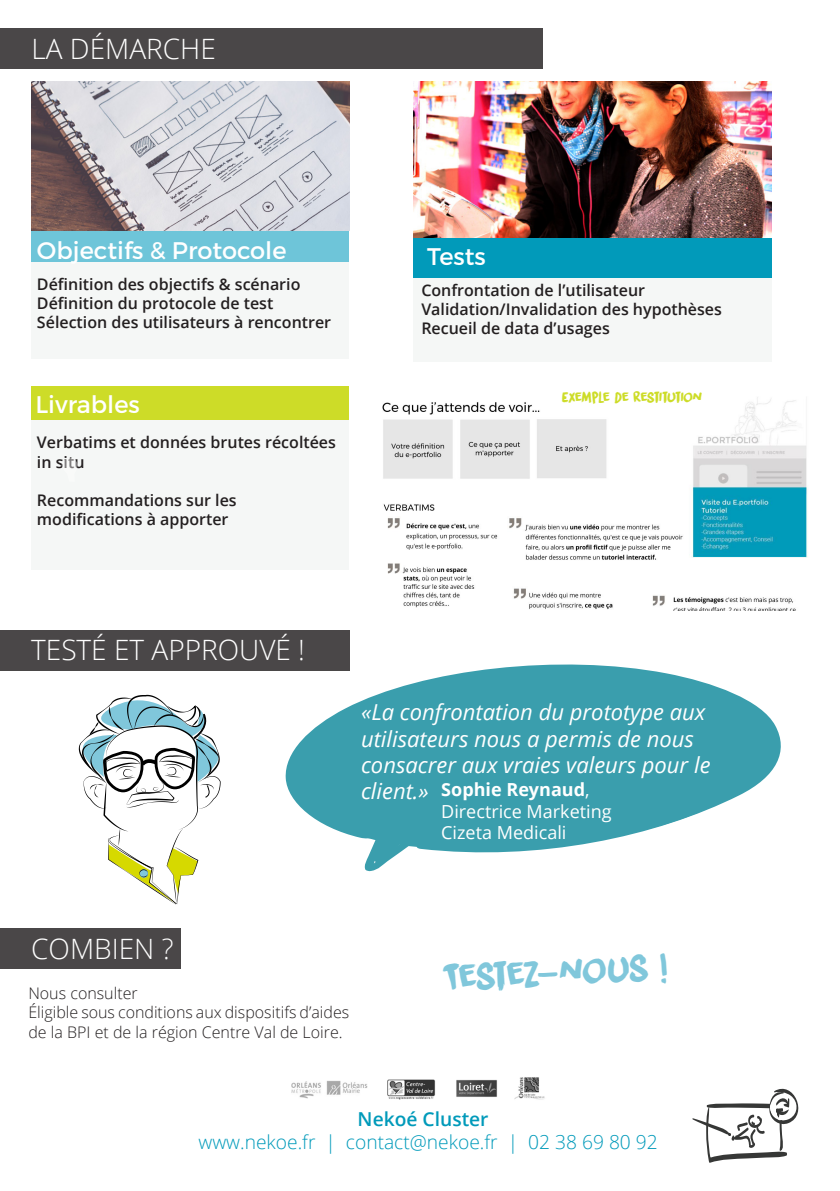
<style>
.page{position:relative;width:840px;height:1191px;background:#fff}
.page>*{position:absolute;margin:0;border:0;box-sizing:border-box;transform-origin:0 0}
.t1{font:36px "DK Liquid Embrace";color:#80c7db}
.t2{font:300 28px "Open Sans";color:#fff}
.t3{font:24px "Montserrat";color:#fff}
.t4{font:italic 22px/26.4px "Open Sans";color:#fff}
.t5{font:300 19.2px "Open Sans";color:#019aba}
.t6{font:600 19.2px "Open Sans";color:#019aba}
.t7{font:18px "Open Sans";color:#fff}
.t8{font:700 18px "Open Sans";color:#fff}
.t9{font:600 16px/19.2px "Open Sans";color:#231f20}
.t10{font:300 16px/19.2px "Open Sans";color:#231f20}
.t11{font:14px "DK Liquid Embrace";letter-spacing:-.045em;color:#cddc28}
.s1{font-weight:400}
</style>
<div class="page">
<div style="left:31px;top:420px;width:318px;height:149px;background:#f5f7f6"></div>
<div style="left:31px;top:219px;width:318px;height:140px;background:#f5f7f6"></div>
<div style="left:31px;top:231px;width:318px;height:31px;background:#6ec5d9"></div>
<img style="left:32px;top:81px;width:317px;height:150px">
<div style="left:31px;top:386px;width:318px;height:34px;background:#cddc28"></div>
<div style="left:0;top:28px;width:542px;height:41px;background:#4a4748"></div>
<div style="left:0;top:630px;width:349px;height:41px;background:#4a4748"></div>
<div style="left:0;top:928px;width:181px;height:41px;background:#4a4748"></div>
<svg style="left:692px;top:1088px;width:107px;height:75px"></svg>
<img style="left:291px;top:1077px;width:254px;height:23px">
<div style="left:413px;top:109px;width:358px;height:252px;background:#f5f7f6"></div>
<div style="left:413px;top:231px;width:358px;height:47px;background:#019aba"></div>
<img style="left:413px;top:81px;width:358px;height:156px">
<svg style="left:78px;top:694px;width:143px;height:210px"></svg>
<svg style="left:285px;top:653px;width:496px;height:218px;fill:#3a9ead"></svg>
<img style="left:382px;top:397px;width:426px;height:213px">
<p class="t2" style="left:31px;top:30px;width:186px">LA DÉMARCHE</p>
<p class="t3" style="left:37px;top:236px;width:251px">Objectifs &amp; Protocole</p>
<p class="t9" style="left:37px;top:274px;width:265px">Définition des objectifs &amp; scénario</p>
<p class="t9" style="left:37px;top:293px;width:238px">Définition du protocole de test</p>
<p class="t9" style="left:37px;top:313px;width:295px">Sélection des utilisateurs à rencontrer</p>
<p class="t3" style="left:35px;top:390px;width:106px">Livrables</p>
<p class="t9" style="left:37px;top:433px;width:300px">Verbatims et données brutes récoltées in situ</p>
<p class="t9" style="left:37px;top:490px;width:201px">Recommandations sur les modifications à apporter</p>
<p class="t3" style="left:427px;top:241px;width:60px">Tests</p>
<p class="t9" style="left:421px;top:280px;width:225px">Confrontation de l’utilisateur</p>
<p class="t9" style="left:421px;top:299px;width:302px">Validation/Invalidation des hypothèses</p>
<p class="t9" style="left:421px;top:318px;width:190px">Recueil de data d’usages</p>
<p class="t11" style="left:561px;top:387px;width:142px">EXEMPLE DE RESTITUTION</p>
<p class="t2" style="left:31px;top:631px;width:275px">TESTÉ ET APPROUVÉ !</p>
<p class="t4" style="left:361px;top:698px;width:351px">«La confrontation du prototype aux utilisateurs nous a permis de nous consacrer aux vraies valeurs pour le client.»</p>
<p class="t8" style="left:441px;top:776px;width:150px">Sophie Reynaud<span class="s1">,</span></p>
<p class="t7" style="left:441px;top:798px;width:172px">Directrice Marketing</p>
<p class="t7" style="left:441px;top:820px;width:127px">Cizeta Medicali</p>
<p class="t2" style="left:31px;top:930px;width:144px">COMBIEN ?</p>
<p class="t10" style="left:28px;top:983px;width:111px">Nous consulter</p>
<p class="t10" style="left:28px;top:1002px;width:322px">Éligible sous conditions aux dispositifs d’aides de la BPI et de la région Centre Val de Loire.</p>
<p class="t1" style="left:440px;top:952px;width:227px;rotate:-3deg">TESTEZ-NOUS !</p>
<p class="t6" style="left:357px;top:1106px;width:132px">Nekoé Cluster</p>
<p class="t5" style="left:198px;top:1129px;width:460px">www.nekoe.fr | contact@nekoe.fr | 02 38 69 80 92</p>
</div>
